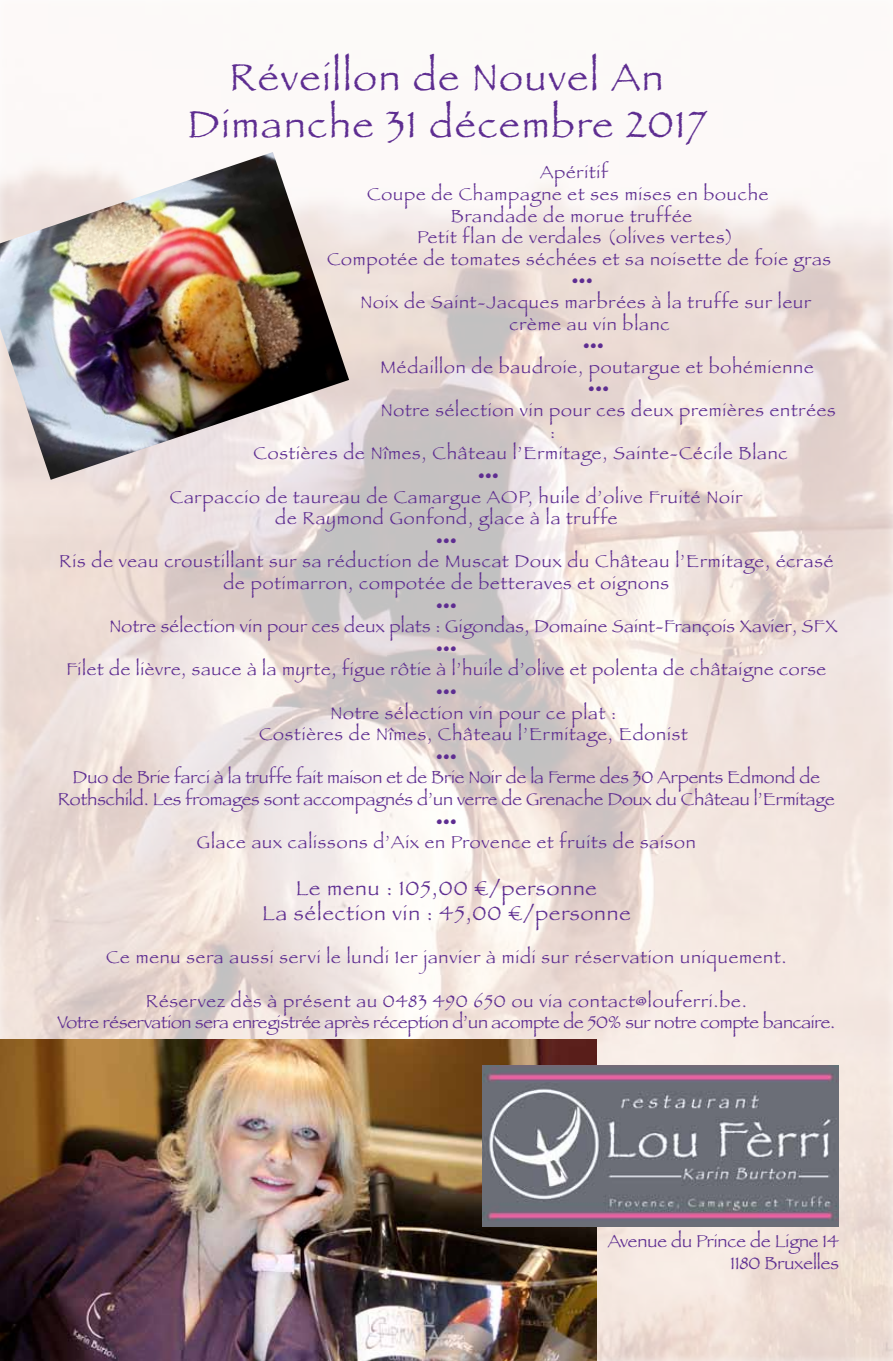
<style>
.page{position:relative;width:893px;height:1361px;background:#fff}
.page>*{position:absolute;margin:0;border:0;box-sizing:border-box;transform-origin:0 0}
.t1{font:39px/46.8px "Papyrus";letter-spacing:.05em;color:#5e2d91;text-align:center}
.t2{font:21px/25.2px "Papyrus";letter-spacing:.05em;color:#5e2d91;text-align:center}
.t3{font:18px/21.6px "Papyrus";letter-spacing:.05em;color:#5e2d91;text-align:center}
.t4{font:18px/21.6px "Papyrus";color:#5e2d91;text-align:center}
.t5{font:18px/21.6px "Papyrus";letter-spacing:-.01em;color:#5e2d91;text-align:center}
.t6{font:18px/21.6px "Papyrus";letter-spacing:.02em;color:#5e2d91}
</style>
<div class="page">
<div style="left:0;top:0;width:893px;height:1361px;background:#fff;opacity:.75"></div>
<img style="left:0;top:1040px;width:596px;height:321px">
<img style="left:483px;top:1065px;width:356px;height:161px">
<img style="left:0;top:152px;width:349px;height:328px">
<h1 class="t1" style="left:187px;top:54px;width:519px">Réveillon de Nouvel An<br>Dimanche 31 décembre 2017</h1>
<p class="t3" style="left:540px;top:161px;width:70px">Apéritif</p>
<p class="t3" style="left:367px;top:183px;width:403px">Coupe de Champagne et ses mises en bouche</p>
<p class="t3" style="left:451px;top:205px;width:243px">Brandade de morue truffée</p>
<p class="t3" style="left:417px;top:226px;width:317px">Petit flan de verdales (olives vertes)</p>
<p class="t3" style="left:327px;top:248px;width:506px">Compotée de tomates séchées et sa noisette de foie gras</p>
<p class="t3" style="left:360px;top:269px;width:452px">•••<br>Noix de Saint-Jacques marbrées à la truffe sur leur crème au vin blanc</p>
<p class="t3" style="left:380px;top:334px;width:435px">•••<br>Médaillon de baudroie, poutargue et bohémienne</p>
<p class="t3" style="left:588px;top:377px;width:22px">•••</p>
<p class="t3" style="left:381px;top:399px;width:456px">Notre sélection vin pour ces deux premières entrées</p>
<p class="t3" style="left:550px;top:421px;width:7px">:</p>
<p class="t3" style="left:253px;top:442px;width:536px">Costières de Nîmes, Château l’Ermitage, Sainte-Cécile Blanc</p>
<p class="t3" style="left:478px;top:464px;width:22px">•••</p>
<p class="t3" style="left:170px;top:485px;width:574px">Carpaccio de taureau de Camargue AOP, huile d’olive Fruité Noir</p>
<p class="t3" style="left:275px;top:507px;width:344px">de Raymond Gonfond, glace à la truffe</p>
<p class="t3" style="left:59px;top:529px;width:775px">•••<br>Ris de veau croustillant sur sa réduction de Muscat Doux du Château l’Ermitage, écrasé de potimarron, compotée de betteraves et oignons</p>
<p class="t6" style="left:110px;top:593px;width:729px;text-indent:326px">•••<br>Notre sélection vin pour ces deux plats : Gigondas, Domaine Saint-François Xavier, SFX</p>
<p class="t3" style="left:66px;top:637px;width:761px">•••<br>Filet de lièvre, sauce à la myrte, figue rôtie à l’huile d’olive et polenta de châtaigne corse</p>
<p class="t3" style="left:436px;top:680px;width:22px">•••</p>
<p class="t3" style="left:330px;top:701px;width:287px">Notre sélection vin pour ce plat :</p>
<p class="t3" style="left:259px;top:723px;width:430px">Costières de Nîmes, Château l’Ermitage, Edonist</p>
<p class="t4" style="left:58px;top:745px;width:778px">•••<br>Duo de Brie farci à la truffe fait maison et de Brie Noir de la Ferme des 30 Arpents Edmond de<br>Rothschild. Les fromages sont accompagnés d’un verre de Grenache Doux du Château l’Ermitage</p>
<p class="t3" style="left:197px;top:809px;width:500px">•••<br>Glace aux calissons d’Aix en Provence et fruits de saison</p>
<p class="t2" style="left:262px;top:875px;width:370px">Le menu : 105,00 €/personne<br>La sélection vin : 45,00 €/personne</p>
<p class="t3" style="left:106px;top:946px;width:682px">Ce menu sera aussi servi le lundi 1er janvier à midi sur réservation uniquement.</p>
<p class="t5" style="left:57px;top:989px;width:779px">Réservez dès à présent au 0483 490 650 ou via contact@louferri.be.<br>Votre réservation sera enregistrée après réception d’un acompte de 50% sur notre compte bancaire.</p>
<p class="t4" style="left:608px;top:1230px;width:233px;text-align:right">Avenue du Prince de Ligne 14<br>1180 Bruxelles</p>
</div>
